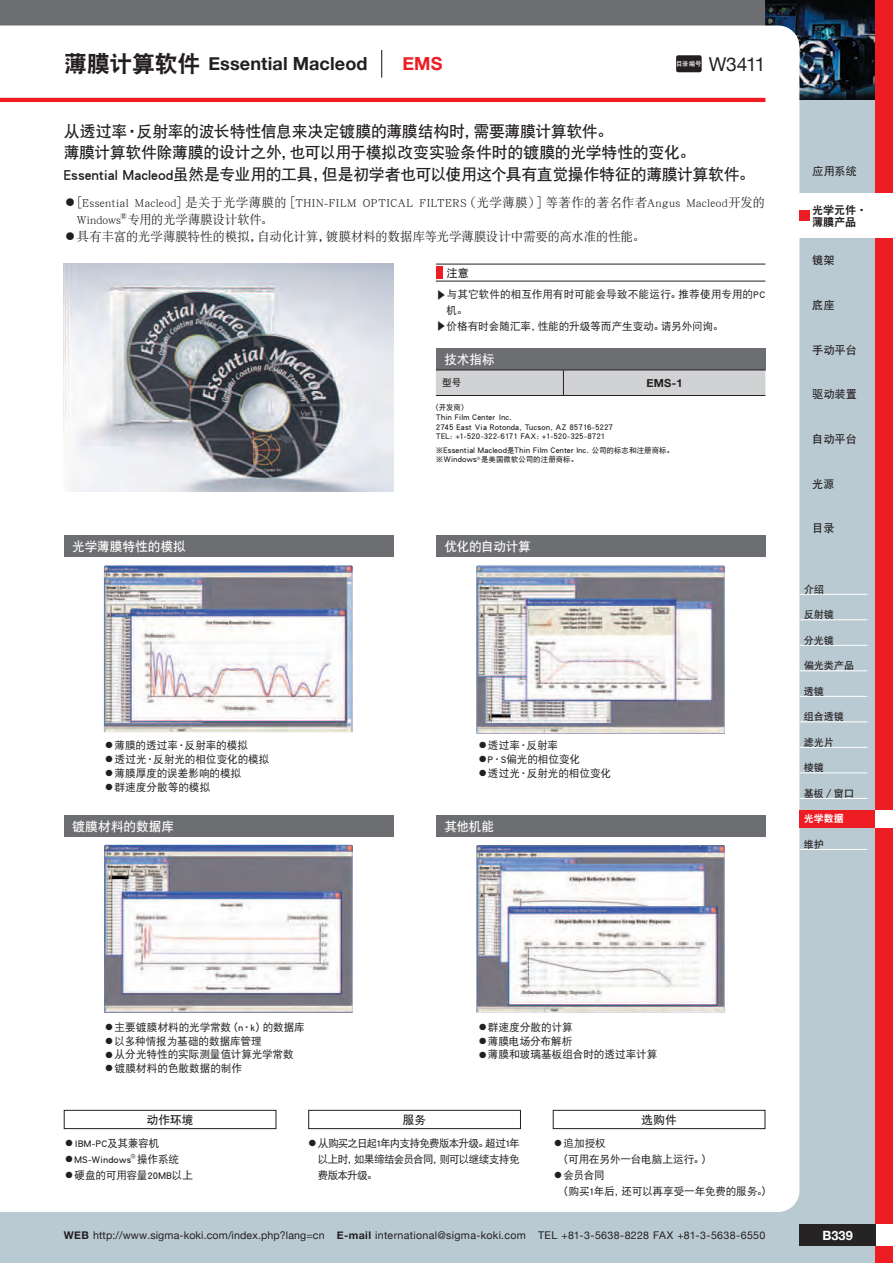
<style>
.page{position:relative;width:893px;height:1263px;background:#bacad2}
.page>*{position:absolute;margin:0;border:0;box-sizing:border-box;transform-origin:0 0}
.t1{font:19.2px "Helvetica Neue";letter-spacing:-.045em;color:#231f20}
.t2{font:700 18px "Helvetica Neue";letter-spacing:.005em;color:#231f20}
.t3{font:700 18px "Helvetica Neue";color:#ee1d23}
.t4{font:15.9px/21.3px "DFP Hei W7 G Bpc EUC H";letter-spacing:-.02em;color:#231f20}
.t5{font:12.75px "DFP Song W5 G Bpc EUC H";letter-spacing:.02em;color:#231f20}
.t6{font:12.75px "DFP Song W5 G Bpc EUC H";letter-spacing:-.04em;color:#231f20}
.t7{font:12.75px "DFP Hei W7 G Bpc EUC H";letter-spacing:-.015em;color:#fff}
.t8{font:12.75px "DFP Song W5 G Bpc EUC H";letter-spacing:-.03em;color:#231f20}
.t9{font:12.75px "DFP Hei W7 G Bpc EUC H";letter-spacing:-.035em;color:#fff}
.t10{font:700 12.75px "Helvetica Neue";color:#fff}
.t11{font:11.7px "DFP Hei W7 G Bpc EUC H";letter-spacing:.01em;color:#231f20}
.t12{font:11.1px "DFP Hei W7 G Bpc EUC H";color:#231f20}
.t13{font:11.1px/11.7px "DFP Hei W9 G Bpc EUC H";letter-spacing:-.01em;color:#231f20}
.t14{font:700 11.1px "Helvetica Neue";color:#231f20}
.t15{font:10.65px/13.8px "DFP Hei W5 G Bpc EUC H";letter-spacing:-.01em;color:#231f20}
.t16{font:10.65px "Helvetica Neue";letter-spacing:.025em;color:#231f20}
.t17{font:10.65px "DFP Hei W5 G Bpc EUC H";letter-spacing:.01em;color:#231f20}
.t18{font:10.05px "DFP Hei W7 G Bpc EUC H";color:#231f20}
.t19{font:10.05px "DFP Hei W9 G Bpc EUC H";color:#fff}
.t20{font:9.6px "DFP Hei W7 G Bpc EUC H";color:#231f20}
.t21{font:9px/9.6px "DFP Hei W5 G Bpc EUC H";letter-spacing:.01em;color:#231f20}
.t22{font:7.5px "DFP Hei W7 G Bpc EUC H";letter-spacing:.005em;color:#231f20}
.t23{font:6.45px "DFP Hei W7 G Bpc EUC H";color:#fff}
.s1{font-family:"DFP Hei W9 G Bpc EUC H";font-weight:400;font-size:23.4px}
.s2{font-family:"Gothic BBB Pro";font-weight:500}
.s3{font-family:"Ryumin Pro";font-weight:300}
.s4{font-family:"DFP Hei W7 G Bpc EUC H";font-size:7.5px}
.s5{font-family:"DFP Hei W5 G Bpc EUC H";font-size:9px}
.s6{font-weight:700}
</style>
<div class="page">
<div style="left:0;top:0;width:893px;height:26px;background:#6d6e71"></div>
<img style="left:765px;top:0;width:111px;height:100px">
<div style="left:1px;top:26px;width:798px;height:1186px;background:#fff"></div>
<div style="left:876px;top:0;width:17px;height:1263px;background:#ee1d23"></div>
<div style="left:799px;top:1225px;width:94px;height:21px;background:#262324"></div>
<div style="left:876px;top:1225px;width:17px;height:21px;background:#fff"></div>
<div style="left:799px;top:193px;width:94px;height:45px;background:#fff"></div>
<div style="left:799px;top:210px;width:11px;height:11px;background:#ee1d23"></div>
<hr style="left:799px;top:594px;width:68px;height:1px;background:#fff">
<hr style="left:799px;top:619px;width:68px;height:1px;background:#fff">
<hr style="left:799px;top:645px;width:68px;height:1px;background:#fff">
<hr style="left:799px;top:670px;width:68px;height:1px;background:#fff">
<hr style="left:799px;top:696px;width:68px;height:1px;background:#fff">
<hr style="left:799px;top:722px;width:68px;height:1px;background:#fff">
<hr style="left:799px;top:747px;width:68px;height:1px;background:#fff">
<hr style="left:799px;top:773px;width:68px;height:1px;background:#fff">
<hr style="left:799px;top:798px;width:68px;height:1px;background:#fff">
<hr style="left:799px;top:849px;width:68px;height:1px;background:#fff">
<div style="left:799px;top:810px;width:77px;height:17px;background:#ee1d23"></div>
<div style="left:876px;top:810px;width:17px;height:17px;background:#fff"></div>
<svg style="left:0;top:26px;width:1px;height:1186px"></svg>
<hr style="left:0;top:98px;width:765px;height:4px;background:#ee1d23">
<img style="left:476px;top:566px;width:249px;height:168px">
<svg style="left:381px;top:50px;width:1px;height:28px"></svg>
<img style="left:64px;top:264px;width:329px;height:227px">
<hr style="left:436px;top:264px;width:329px;height:1px;background:#231f20">
<hr style="left:436px;top:281px;width:329px;height:1px;background:#231f20">
<div style="left:436px;top:266px;width:6px;height:13px;background:#ee1d23"></div>
<div style="left:64px;top:536px;width:329px;height:21px;background:#6d6e71"></div>
<div style="left:64px;top:815px;width:329px;height:22px;background:#6d6e71"></div>
<div style="left:436px;top:536px;width:329px;height:21px;background:#6d6e71"></div>
<div style="left:436px;top:815px;width:329px;height:22px;background:#6d6e71"></div>
<img style="left:104px;top:565px;width:249px;height:167px">
<img style="left:104px;top:845px;width:249px;height:167px">
<img style="left:476px;top:845px;width:249px;height:167px">
<div style="left:676px;top:55px;width:26px;height:17px;background:#231f20;border-radius:2px"></div>
<div style="left:436px;top:349px;width:329px;height:21px;background:#6d6e71"></div>
<hr style="left:436px;top:395px;width:127px;height:1px;background:#231f20">
<hr style="left:563px;top:395px;width:202px;height:1px;background:#231f20">
<div style="left:436px;top:370px;width:329px;height:25px;background:#d1d2d4"></div>
<div style="left:64px;top:1110px;width:212px;height:19px;border:1px solid #231f20"></div>
<div style="left:308px;top:1110px;width:213px;height:19px;border:1px solid #231f20"></div>
<div style="left:553px;top:1110px;width:212px;height:19px;border:1px solid #231f20"></div>
<h2 class="t2" style="left:64px;top:57px;width:305px"><span class="s1">薄膜计算软件</span> Essential Macleod</h2>
<h2 class="t3" style="left:402px;top:57px;width:42px">EMS</h2>
<p class="t23" style="left:676px;top:61px;width:27px">目录编号</p>
<h1 class="t1" style="left:709px;top:57px;width:58px">W3411</h1>
<h3 class="t4" style="left:64px;top:121px;width:693px">从透过率·反射率的波长特性信息来决定镀膜的薄膜结构时，需要薄膜计算软件。<br>薄膜计算软件除薄膜的设计之外，也可以用于模拟改变实验条件时的镀膜的光学特性的变化。<br>Essential Macleod虽然是专业用的工具，但是初学者也可以使用这个具有直觉操作特征的薄膜计算软件。</h3>
<p class="t5" style="left:64px;top:196px;width:703px"><span class="s2">◦</span>［Essential Macleod］是关于光学薄膜的［THIN-FILM OPTICAL FILTERS（光学薄膜）］等著作的著名作者Angus Macleod开发的</p>
<p class="t8" style="left:77px;top:213px;width:198px">Windows<span class="s3">®</span>专用的光学薄膜设计软件。</p>
<p class="t6" style="left:64px;top:230px;width:583px"><span class="s2">◦</span>具有丰富的光学薄膜特性的模拟，自动化计算，镀膜材料的数据库等光学薄膜设计中需要的高水准的性能。</p>
<p class="t12" style="left:446px;top:267px;width:24px">注意</p>
<p class="t17" style="left:436px;top:289px;width:331px"><span class="s2">▶</span>与其它软件的相互作用有时可能会导致不能运行。推荐使用专用的PC</p>
<p class="t15" style="left:446px;top:303px;width:23px">机。</p>
<p class="t15" style="left:436px;top:319px;width:289px"><span class="s2">▶</span>价格有时会随汇率，性能的升级等而产生变动。请另外问询。</p>
<p class="t7" style="left:444px;top:353px;width:52px">技术指标</p>
<p class="t20" style="left:442px;top:378px;width:21px">型号</p>
<p class="t14" style="left:646px;top:379px;width:38px">EMS-1</p>
<p class="t22" style="left:432px;top:404px;width:38px">〈开发商〉</p>
<p class="t21" style="left:436px;top:412px;width:179px">Thin Film Center Inc.<br>2745 East Via Rotonda, Tucson, AZ 85716-5227<br>TEL: +1-520-322-6171 FAX: +1-520-325-8721</p>
<p class="t21" style="left:436px;top:445px;width:240px"><span class="s4">※</span>Essential Macleod<span class="s4">是</span>Thin Film Center lnc. <span class="s4">公司的标志和注册商标。</span></p>
<p class="t22" style="left:436px;top:456px;width:144px">※<span class="s5">Windows</span><span class="s2">®</span>是美国微软公司的注册商标。</p>
<p class="t7" style="left:72px;top:540px;width:115px">光学薄膜特性的模拟</p>
<p class="t9" style="left:444px;top:540px;width:88px">优化的自动计算</p>
<p class="t15" style="left:104px;top:738px;width:167px"><span class="s2">◦</span>薄膜的透过率·反射率的模拟<br><span class="s2">◦</span> 透过光·反射光的相位变化的模拟<span class="s2">◦</span>薄膜厚度的误差影响的模拟<br><span class="s2">◦</span>群速度分散等的模拟</p>
<p class="t15" style="left:477px;top:738px;width:135px"><span class="s2">◦</span>透过率·反射率<br><span class="s2">◦</span> P·S偏光的相位变化<br><span class="s2">◦</span> 透过光·反射光的相位变化</p>
<p class="t7" style="left:72px;top:820px;width:103px">镀膜材料的数据库</p>
<p class="t7" style="left:444px;top:820px;width:51px">其他机能</p>
<p class="t12" style="left:812px;top:166px;width:46px">应用系统</p>
<p class="t13" style="left:812px;top:204px;width:57px">光学元件·薄膜产品</p>
<p class="t12" style="left:812px;top:255px;width:24px">镜架</p>
<p class="t12" style="left:812px;top:300px;width:24px">底座</p>
<p class="t12" style="left:812px;top:344px;width:46px">手动平台</p>
<p class="t12" style="left:812px;top:389px;width:46px">驱动装置</p>
<p class="t12" style="left:812px;top:433px;width:46px">自动平台</p>
<p class="t12" style="left:812px;top:478px;width:24px">光源</p>
<p class="t12" style="left:812px;top:523px;width:24px">目录</p>
<p class="t18" style="left:804px;top:584px;width:22px">介绍</p>
<p class="t18" style="left:804px;top:609px;width:32px">反射镜</p>
<p class="t18" style="left:804px;top:635px;width:32px">分光镜</p>
<p class="t18" style="left:804px;top:660px;width:52px">偏光类产品</p>
<p class="t18" style="left:804px;top:686px;width:22px">透镜</p>
<p class="t18" style="left:804px;top:711px;width:42px">组合透镜</p>
<p class="t18" style="left:804px;top:737px;width:32px">滤光片</p>
<p class="t18" style="left:804px;top:762px;width:22px">棱镜</p>
<p class="t18" style="left:804px;top:788px;width:52px">基板／窗口</p>
<p class="t19" style="left:804px;top:813px;width:42px">光学数据</p>
<p class="t18" style="left:804px;top:839px;width:22px">维护</p>
<p class="t15" style="left:104px;top:1020px;width:202px"><span class="s2">◦</span>主要镀膜材料的光学常数（n·k）的数据库<span class="s2">◦</span>以多种情报为基础的数据库管理<br><span class="s2">◦</span>从分光特性的实际测量值计算光学常数<span class="s2">◦</span>镀膜材料的色散数据的制作</p>
<p class="t15" style="left:477px;top:1020px;width:181px"><span class="s2">◦</span>群速度分散的计算<br><span class="s2">◦</span>薄膜电场分布解析<br><span class="s2">◦</span>薄膜和玻璃基板组合时的透过率计算</p>
<p class="t11" style="left:147px;top:1113px;width:49px">动作环境</p>
<p class="t11" style="left:403px;top:1113px;width:25px">服务</p>
<p class="t11" style="left:641px;top:1113px;width:37px">选购件</p>
<p class="t15" style="left:64px;top:1135px;width:131px;line-height:15.9px"><span class="s2">◦</span>IBM-PC及其兼容机<span class="s2">◦</span>MS-Windows<span class="s2">®</span>操作系统<br><span class="s2">◦</span>硬盘的可用容量20MB以上</p>
<p class="t15" style="left:318px;top:1135px;width:203px;line-height:15.9px;text-align:justify;text-indent:-11px"><span class="s2">◦</span>从购买之日起1年内支持免费版本升级。超过1年以上时，如果缔结会员合同，则可以继续支持免费版本升级。</p>
<p class="t15" style="left:553px;top:1136px;width:55px"><span class="s2">◦</span>追加授权</p>
<p class="t15" style="left:558px;top:1152px;width:155px">（可用在另外一台电脑上运行。）</p>
<p class="t15" style="left:553px;top:1168px;width:53px"><span class="s2">◦</span>会员合同</p>
<p class="t15" style="left:558px;top:1184px;width:215px">（购买1年后，还可以再享受一年免费的服务。）</p>
<p class="t16" style="left:64px;top:1231px;width:703px"><span class="s6">WEB</span> http://www.sigma-koki.com/index.php?lang=cn <span class="s6">E-mail</span> international@sigma-koki.com TEL +81-3-5638-8228 FAX +81-3-5638-6550</p>
<p class="t10" style="left:823px;top:1230px;width:32px">B339</p>
</div>
